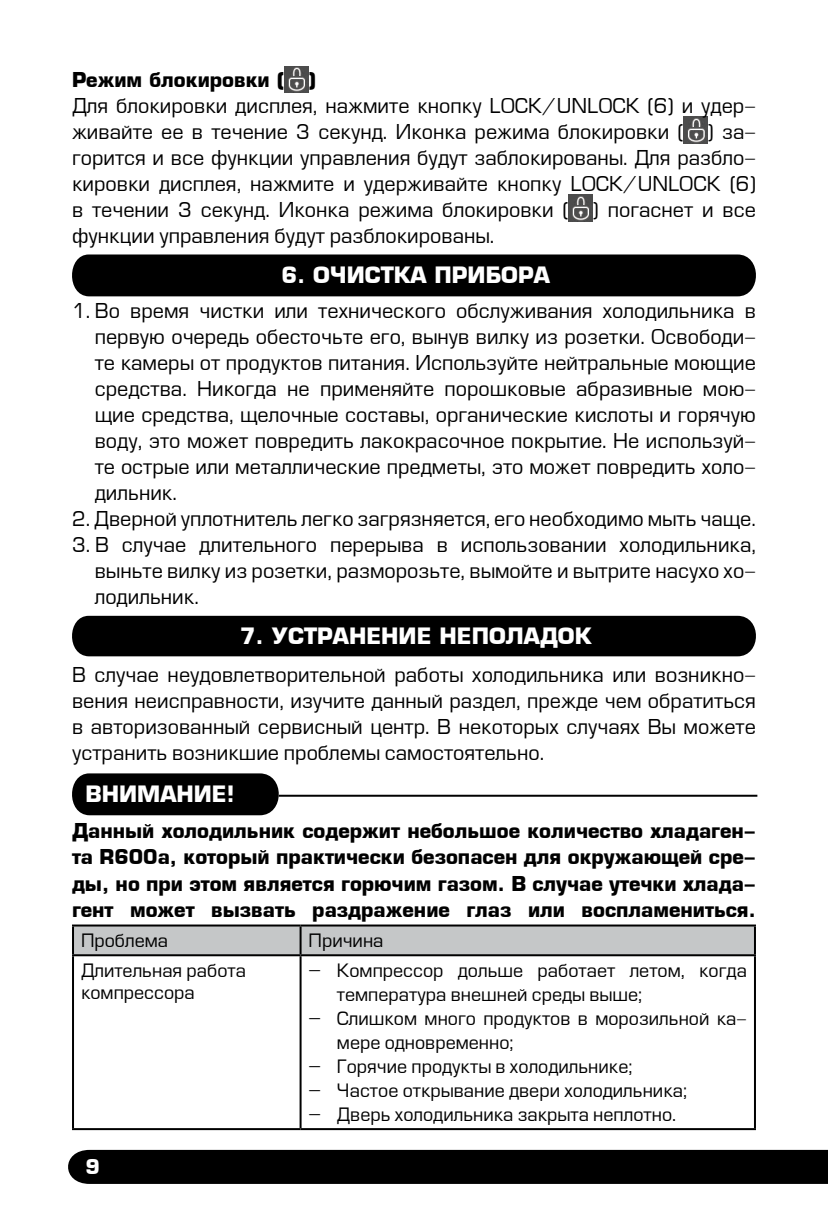
<style>
.page{position:relative;width:828px;height:1214px;background:#fff}
.page>*{position:absolute;margin:0;border:0;box-sizing:border-box;transform-origin:0 0}
.t1{font:700 22px "Europe";color:#fff}
.t2{font:20px/26px "Europe Normal";color:#000;text-align:justify}
.t3{font:700 20px/26px "Europe";color:#000;text-align:justify}
.t4{font:700 20px "Europe";color:#fff}
.t5{font:18px/24px "Europe Normal";color:#000}
.s1{font-size:22px}
</style>
<div class="page">
<div style="left:68px;top:1149px;width:760px;height:34px;background:#000"></div>
<img style="left:285px;top:66px;width:23px;height:27px">
<img style="left:684px;top:117px;width:23px;height:27px">
<img style="left:569px;top:195px;width:23px;height:27px">
<div style="left:72px;top:254px;width:684px;height:42px;background:#000"></div>
<div style="left:72px;top:615px;width:684px;height:41px;background:#000"></div>
<svg style="left:72px;top:773px;width:213px;height:42px;background:#121212"></svg>
<hr style="left:279px;top:794px;width:478px;height:2px;background:#000">
<div style="left:74px;top:926px;width:680px;height:28px;background:#c5c7c8"></div>
<hr style="left:72px;top:924px;width:228px;height:2px;background:#000">
<hr style="left:72px;top:926px;width:2px;height:28px;background:#000">
<hr style="left:300px;top:924px;width:456px;height:2px;background:#000">
<hr style="left:299px;top:926px;width:2px;height:28px;background:#000">
<hr style="left:754px;top:926px;width:2px;height:28px;background:#000">
<hr style="left:72px;top:954px;width:228px;height:2px;background:#000">
<hr style="left:72px;top:956px;width:2px;height:171px;background:#000">
<hr style="left:300px;top:954px;width:456px;height:2px;background:#000">
<hr style="left:299px;top:956px;width:2px;height:171px;background:#000">
<hr style="left:754px;top:956px;width:2px;height:171px;background:#000">
<hr style="left:72px;top:1127px;width:228px;height:2px;background:#000">
<hr style="left:300px;top:1127px;width:456px;height:2px;background:#000">
<p class="t3" style="left:72px;top:67px;width:246px">Режим блокировки ( )</p>
<p class="t2" style="left:72px;top:94px;width:685px">Для блокировки дисплея, нажмите кнопку LOCK/UNLOCK (6) и удер&shy;живайте ее в течение 3 секунд. Иконка режима блокировки ( ) за&shy;горится и все функции управления будут заблокированы. Для разбло&shy;кировки дисплея, нажмите и удерживайте кнопку LOCK/UNLOCK (6) в течении 3 секунд. Иконка режима блокировки ( ) погаснет и все функции управления будут разблокированы.</p>
<p class="t1" style="left:281px;top:261px;width:270px">6. ОЧИСТКА ПРИБОРА</p>
<p class="t2" style="left:95px;top:298px;width:663px;text-indent:-23px">1. Во время чистки или технического обслуживания холодильника в первую очередь обесточьте его, вынув вилку из розетки. Освободи&shy;те камеры от продуктов питания. Используйте нейтральные моющие средства. Никогда не применяйте порошковые абразивные мою&shy;щие средства, щелочные составы, органические кислоты и горячую воду, это может повредить лакокрасочное покрытие. Не используй&shy;те острые или металлические предметы, это может повредить холо&shy;дильник.</p>
<p class="t2" style="left:72px;top:506px;width:685px">2. Дверной уплотнитель легко загрязняется, его необходимо мыть чаще.</p>
<p class="t2" style="left:95px;top:532px;width:663px;text-indent:-23px">3. В случае длительного перерыва в использовании холодильника, выньте вилку из розетки, разморозьте, вымойте и вытрите насухо хо&shy;лодильник.</p>
<p class="t1" style="left:240px;top:622px;width:352px">7. УСТРАНЕНИЕ НЕПОЛАДОК</p>
<p class="t2" style="left:72px;top:662px;width:685px">В случае неудовлетворительной работы холодильника или возникно&shy;вения неисправности, изучите данный раздел, прежде чем обратиться в авторизованный сервисный центр. В некоторых случаях Вы можете устранить возникшие проблемы самостоятельно.</p>
<p class="t1" style="left:86px;top:780px;width:150px">ВНИМАНИЕ!</p>
<p class="t3" style="left:72px;top:818px;width:685px">Данный холодильник содержит небольшое количество хладаген&shy;та R600a, который практически безопасен для окружающей сре&shy;ды, но при этом является горючим газом. В случае утечки хлада&shy;гент может вызвать раздражение глаз или воспламениться.</p>
<p class="t5" style="left:81px;top:929px;width:89px">Проблема</p>
<p class="t5" style="left:308px;top:929px;width:76px">Причина</p>
<p class="t5" style="left:81px;top:960px;width:166px;line-height:21.6px">Длительная работа компрессора</p>
<p class="t5" style="left:337px;top:959px;width:411px;text-indent:-28px"><span class="s1">-</span> Компрессор дольше работает летом, когда температура внешней среды выше;</p>
<p class="t5" style="left:337px;top:1007px;width:411px;text-indent:-28px"><span class="s1">-</span> Слишком много продуктов в морозильной ка&shy;мере одновременно;</p>
<p class="t5" style="left:308px;top:1055px;width:325px"><span class="s1">-</span> Горячие продукты в холодильнике;</p>
<p class="t5" style="left:308px;top:1079px;width:380px"><span class="s1">-</span> Частое открывание двери холодильника;</p>
<p class="t5" style="left:308px;top:1103px;width:369px"><span class="s1">-</span> Дверь холодильника закрыта неплотно.</p>
<p class="t4" style="left:85px;top:1154px;width:16px">9</p>
</div>
